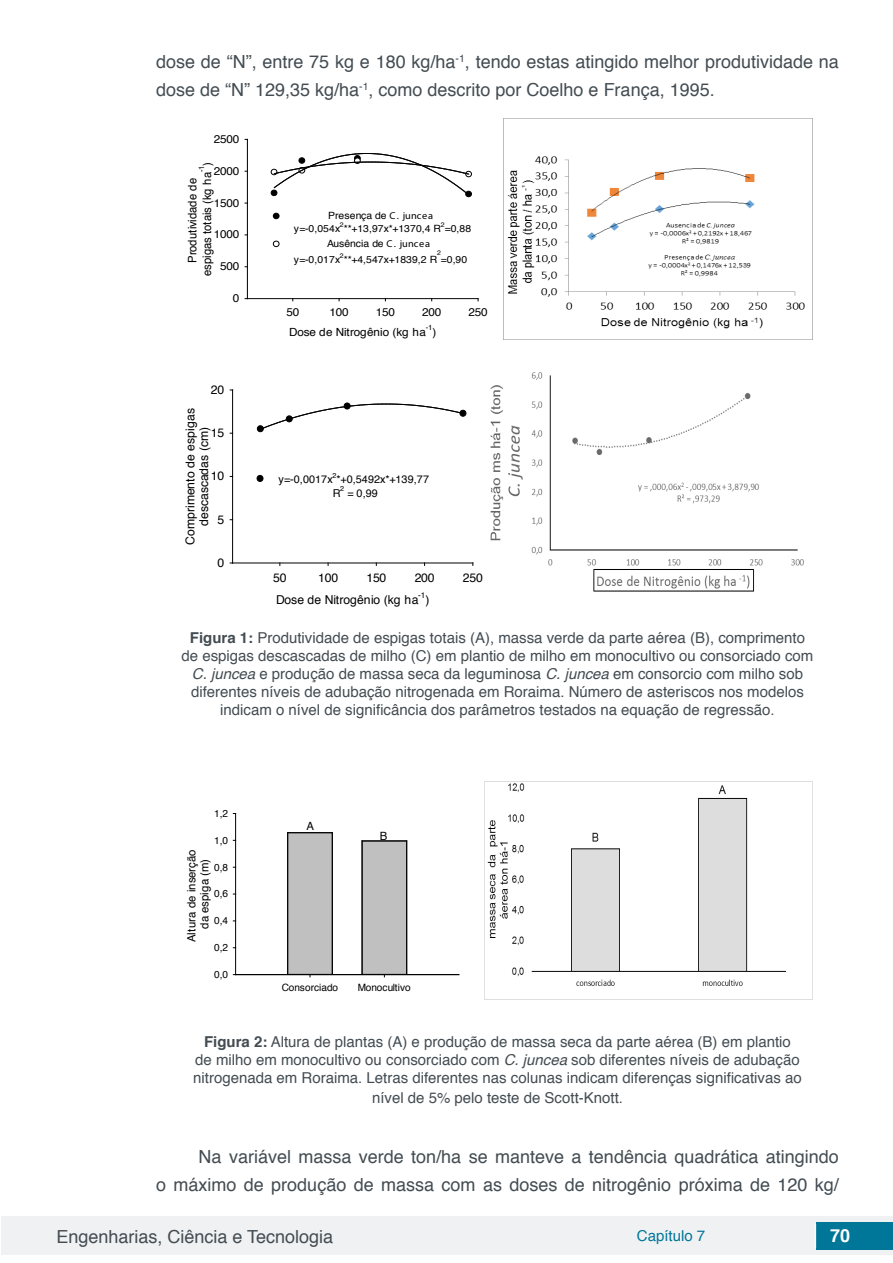
<style>
.page{position:relative;width:893px;height:1263px;background:#fff}
.page>*{position:absolute;margin:0;border:0;box-sizing:border-box;transform-origin:0 0}
.t1{font:18px/28.5px "Helvetica";color:#434c52}
.t2{font:700 18px "Helvetica";color:#fff}
.t3{font:15px/18px "Helvetica";color:#434c52;text-align:center}
.t4{font:15px "Helvetica";color:#007699}
.t5{font:12.15px/13.6px "Helvetica";letter-spacing:-.015em;color:#000;text-align:center}
.t6{font:11.7px/14.7px "Helvetica";color:#000;text-align:center;scale:.96 1}
.t7{font:11.4px/12.8px "Helvetica";color:#000;text-align:center}
.t8{font:11.25px "Helvetica";letter-spacing:-.015em;color:#000;scale:1.04 1}
.t9{font:10.8px "Helvetica";letter-spacing:.005em;color:#000}
.t10{font:10.05px/12.5px "Helvetica";letter-spacing:.005em;color:#000;text-align:center;scale:1.04 1}
.t11{font:10.05px "Helvetica";letter-spacing:.005em;color:#000}
.t12{font:8.1px "Helvetica";color:#000}
.t13{font:7.8px "Helvetica";color:#000;scale:.96 1}
.t14{font:7.5px "Helvetica";color:#000;scale:1.04 1}
.t15{font:7.2px "Helvetica";color:#000}
.t16{font:6.6px "Helvetica";color:#000;scale:1.04 1}
.s1{font-family:"Myriad Pro"}
.s2{font-weight:700}
.s3{font-style:italic}
</style>
<div class="page">
<div style="left:1px;top:1216px;width:891px;height:38px;background:#f0f1f2"></div>
<div style="left:816px;top:1222px;width:77px;height:27px;background:#007699"></div>
<svg style="left:815px;top:1224px;width:1px;height:24px"></svg>
<hr style="left:247px;top:298px;width:231px;height:1px;background:#000">
<hr style="left:247px;top:139px;width:1px;height:160px;background:#000">
<div style="left:465px;top:191px;width:7px;height:6px;border:1px solid #000;border-radius:50%"></div>
<div style="left:465px;top:171px;width:7px;height:6px;border:1px solid #000;border-radius:50%"></div>
<svg style="left:271px;top:153px;width:200px;height:44px"></svg>
<svg style="left:273px;top:213px;width:6px;height:6px"></svg>
<svg style="left:273px;top:241px;width:6px;height:6px"></svg>
<img style="left:504px;top:119px;width:309px;height:221px">
<div style="left:233px;top:390px;width:240px;height:173px;border:1px solid #fff"></div>
<hr style="left:233px;top:563px;width:240px;height:1px;background:#000">
<hr style="left:232px;top:390px;width:1px;height:173px;background:#000">
<svg style="left:257px;top:403px;width:209px;height:29px"></svg>
<svg style="left:257px;top:475px;width:6px;height:6px"></svg>
<div style="left:257px;top:475px;width:6px;height:7px;border:1px solid #000;border-radius:50%"></div>
<img style="left:490px;top:372px;width:314px;height:220px">
<div style="left:236px;top:813px;width:223px;height:162px;border:1px solid #fff"></div>
<hr style="left:235px;top:813px;width:1px;height:161px;background:#000">
<div style="left:288px;top:833px;width:44px;height:141px;background:#c0c0c0"></div>
<hr style="left:332px;top:833px;width:1px;height:141px;background:#000">
<hr style="left:288px;top:832px;width:44px;height:1px;background:#000">
<hr style="left:287px;top:833px;width:1px;height:141px;background:#000">
<div style="left:362px;top:841px;width:45px;height:133px;background:#c0c0c0"></div>
<hr style="left:406px;top:841px;width:1px;height:133px;background:#000">
<hr style="left:362px;top:841px;width:45px;height:1px;background:#000">
<hr style="left:362px;top:841px;width:1px;height:133px;background:#000">
<hr style="left:236px;top:974px;width:223px;height:1px;background:#000">
<img style="left:484px;top:782px;width:329px;height:218px">
<p class="t1" style="left:156px;top:47px;width:684px">dose de “N”, entre 75 kg e 180 kg/ha<sup>-1</sup>, tendo estas atingido melhor produtividade na dose de “N” 129,35 kg/ha<sup>-1</sup>, como descrito por Coelho e França, 1995.</p>
<p class="t8" style="left:214px;top:130px;width:26px">2500</p>
<p class="t6" style="left:200px;top:166px;width:5px;rotate:-90deg">)</p>
<p class="t8" style="left:214px;top:162px;width:26px">2000</p>
<p class="t13" style="left:195px;top:172px;width:8px;rotate:-90deg">-1</p>
<p class="t6" style="left:185px;top:276px;width:110px;rotate:-90deg">Produtividade de espigas totais (kg ha</p>
<p class="t8" style="left:214px;top:194px;width:26px">1500</p>
<p class="t8" style="left:214px;top:226px;width:26px">1000</p>
<p class="t8" style="left:220px;top:258px;width:20px">500</p>
<p class="t8" style="left:233px;top:289px;width:8px">0</p>
<p class="t5" style="left:211px;top:383px;width:15px">20</p>
<p class="t5" style="left:184px;top:544px;width:138px;rotate:-90deg">Comprimento de espigas descascadas (cm)</p>
<p class="t5" style="left:211px;top:426px;width:15px">15</p>
<p class="t5" style="left:211px;top:469px;width:15px">10</p>
<p class="t5" style="left:217px;top:513px;width:8px">5</p>
<p class="t5" style="left:217px;top:556px;width:8px">0</p>
<p class="t10" style="left:294px;top:210px;width:172px">Presença de <span class="s1">C . juncea<br></span>y=-0,054x **+13,97x*+1370,4 R =0,88</p>
<p class="t16" style="left:340px;top:220px;width:5px">2</p>
<p class="t16" style="left:441px;top:220px;width:5px">2</p>
<p class="t10" style="left:294px;top:236px;width:168px;line-height:15.6px">Ausência de <span class="s1">C . juncea<br></span>y=-0,017x **+4,547x+1839,2 R =0,90</p>
<p class="t16" style="left:437px;top:247px;width:5px">2</p>
<p class="t16" style="left:340px;top:251px;width:5px">2</p>
<p class="t8" style="left:286px;top:304px;width:14px">50</p>
<p class="t8" style="left:330px;top:304px;width:20px">100</p>
<p class="t8" style="left:376px;top:304px;width:20px">150</p>
<p class="t8" style="left:422px;top:304px;width:20px">200</p>
<p class="t8" style="left:469px;top:304px;width:20px">250</p>
<p class="t8" style="left:289px;top:323px;width:133px">Dose de Nitrogênio (kg ha</p>
<p class="t14" style="left:426px;top:322px;width:8px">-1</p>
<p class="t8" style="left:432px;top:323px;width:5px">)</p>
<p class="t15" style="left:332px;top:469px;width:5px">2</p>
<p class="t9" style="left:333px;top:484px;width:9px">R</p>
<p class="t9" style="left:279px;top:471px;width:152px">y=-0,0017x *+0,5492x*+139,77</p>
<p class="t15" style="left:340px;top:483px;width:5px">2</p>
<p class="t9" style="left:347px;top:484px;width:32px">= 0,99</p>
<p class="t5" style="left:273px;top:571px;width:15px">50</p>
<p class="t5" style="left:318px;top:571px;width:21px">100</p>
<p class="t5" style="left:366px;top:571px;width:21px">150</p>
<p class="t5" style="left:415px;top:571px;width:21px">200</p>
<p class="t5" style="left:463px;top:571px;width:21px">250</p>
<p class="t5" style="left:276px;top:593px;width:144px">Dose de Nitrogênio (kg ha</p>
<p class="t12" style="left:418px;top:588px;width:9px">-1</p>
<p class="t5" style="left:425px;top:593px;width:6px">)</p>
<p class="t3" style="left:181px;top:629px;width:633px"><span class="s2">Figura 1:</span> Produtividade de espigas totais (A), massa verde da parte aérea (B), comprimento de espigas descascadas de milho (C) em plantio de milho em monocultivo ou consorciado com <span class="s3">C. juncea</span> e produção de massa seca da leguminosa <span class="s3">C. juncea</span> em consorcio com milho sob diferentes níveis de adubação nitrogenada em Roraima. Número de asteriscos nos modelos indicam o nível de significância dos parâmetros testados na equação de regressão.</p>
<p class="t11" style="left:214px;top:805px;width:16px">1,2</p>
<p class="t11" style="left:214px;top:832px;width:16px">1,0</p>
<p class="t7" style="left:186px;top:941px;width:93px;rotate:-90deg">Altura de inserção da espiga (m)</p>
<p class="t11" style="left:214px;top:859px;width:16px">0,8</p>
<p class="t11" style="left:214px;top:886px;width:16px">0,6</p>
<p class="t11" style="left:214px;top:913px;width:16px">0,4</p>
<p class="t11" style="left:214px;top:940px;width:16px">0,2</p>
<p class="t11" style="left:214px;top:967px;width:16px">0,0</p>
<p class="t7" style="left:307px;top:820px;width:9px">A</p>
<p class="t7" style="left:380px;top:829px;width:9px">B</p>
<p class="t11" style="left:282px;top:980px;width:58px">Consorciado</p>
<p class="t11" style="left:358px;top:980px;width:54px">Monocultivo</p>
<p class="t3" style="left:193px;top:1033px;width:610px"><span class="s2">Figura 2:</span> Altura de plantas (A) e produção de massa seca da parte aérea (B) em plantio<br>de milho em monocultivo ou consorciado com <span class="s3">C. juncea</span> sob diferentes níveis de adubação nitrogenada em Roraima. Letras diferentes nas colunas indicam diferenças significativas ao</p>
<p class="t3" style="left:372px;top:1089px;width:252px">nível de 5% pelo teste de Scott-Knott.</p>
<p class="t1" style="left:156px;top:1143px;width:684px;text-align:right">Na variável massa verde ton/ha se manteve a tendência quadrática atingindo<br>o máximo de produção de massa com as doses de nitrogênio próxima de 120 kg/</p>
<p class="t1" style="left:56px;top:1223px;width:278px">Engenharias, Ciência e Tecnologia</p>
<p class="t4" style="left:637px;top:1224px;width:70px">Capítulo 7</p>
<p class="t2" style="left:830px;top:1221px;width:22px">70</p>
</div>
